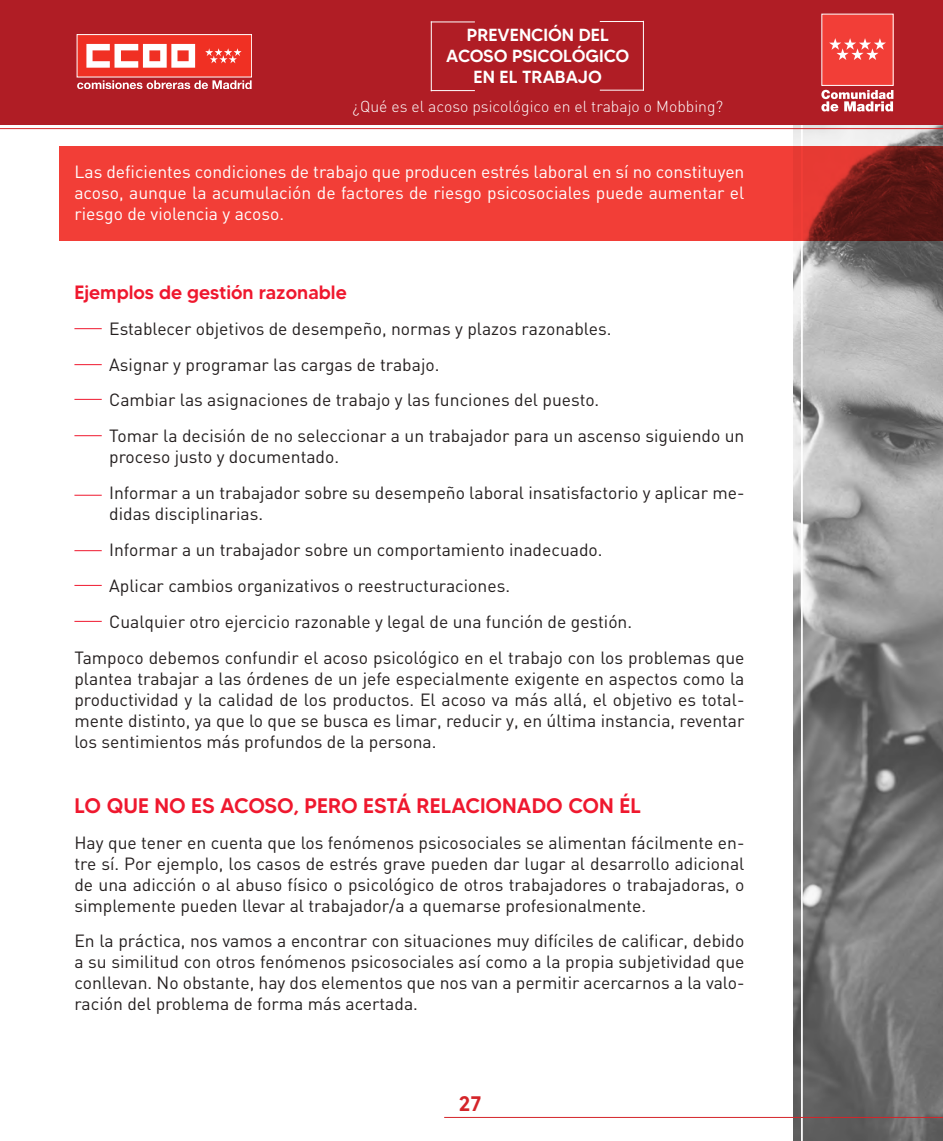
<style>
.page{position:relative;width:943px;height:1141px;background:#fff}
.page>*{position:absolute;margin:0;border:0;box-sizing:border-box;transform-origin:0 0}
.t1{font:500 21px "MADETOMMY";color:#ef182e}
.t2{font:500 21px "MADETOMMY";color:#d42429}
.t3{font:500 19.25px "MADETOMMY";color:#ef182e}
.t4{font:17.5px/21px "DIN";color:#241f1f;text-align:justify}
.t5{font:17.5px/21px "DIN";color:#fff;text-align:justify}
.t6{font:500 17.5px/21px "MADETOMMY";color:#fff;text-align:center}
.t7{font:300 15.75px "DIN";color:#fff}
</style>
<div class="page">
<img style="left:793px;top:125px;width:150px;height:1016px">
<hr style="left:801px;top:111px;width:1px;height:1030px;background:#fff">
<div style="left:0;top:0;width:943px;height:125px;background:#b01d25"></div>
<hr style="left:444px;top:1117px;width:499px;height:1px;background:#d42429">
<hr style="left:0;top:128px;width:943px;height:1px;background:#d42429">
<svg style="left:77px;top:80px;width:174px;height:9px"></svg>
<div style="left:77px;top:35px;width:175px;height:42px;background:#f03023"></div>
<div style="left:77px;top:34px;width:175px;height:43px;border:1px solid #fff"></div>
<svg style="left:86px;top:44px;width:109px;height:24px"></svg>
<svg style="left:205px;top:48px;width:36px;height:15px"></svg>
<div style="left:821px;top:14px;width:72px;height:71px;background:#f23e37"></div>
<svg style="left:829px;top:38px;width:57px;height:22px"></svg>
<svg style="left:821px;top:90px;width:72px;height:21px"></svg>
<hr style="left:431px;top:21px;width:1px;height:70px;background:#fff">
<hr style="left:431px;top:22px;width:44px;height:1px;background:#fff">
<hr style="left:431px;top:90px;width:44px;height:1px;background:#fff">
<hr style="left:643px;top:21px;width:1px;height:70px;background:#fff">
<hr style="left:600px;top:90px;width:44px;height:1px;background:#fff">
<hr style="left:600px;top:21px;width:44px;height:1px;background:#fff">
<div style="left:60px;top:146px;width:883px;height:94px;background:#f23e37"></div>
<svg style="left:74px;top:328px;width:28px;height:1px"></svg>
<svg style="left:74px;top:364px;width:28px;height:1px"></svg>
<svg style="left:74px;top:399px;width:28px;height:1px"></svg>
<svg style="left:74px;top:435px;width:28px;height:1px"></svg>
<svg style="left:74px;top:495px;width:28px;height:1px"></svg>
<svg style="left:74px;top:550px;width:28px;height:1px"></svg>
<svg style="left:74px;top:585px;width:28px;height:1px"></svg>
<svg style="left:74px;top:621px;width:28px;height:1px"></svg>
<p class="t6" style="left:446px;top:24px;width:185px">PREVENCIÓN DEL<br>ACOSO PSICOLÓGICO<br>EN EL TRABAJO</p>
<p class="t7" style="left:352px;top:97px;width:372px">¿Qué es el acoso psicológico en el trabajo o Mobbing?</p>
<p class="t5" style="left:74px;top:161px;width:671px">Las deficientes condiciones de trabajo que producen estrés laboral en sí no constituyen acoso, aunque la acumulación de factores de riesgo psicosociales puede aumentar el riesgo de violencia y acoso.</p>
<p class="t3" style="left:74px;top:280px;width:274px">Ejemplos de gestión razonable</p>
<p class="t4" style="left:109px;top:310px;width:636px;line-height:35.9px;text-align:left">Establecer objetivos de desempeño, normas y plazos razonables.<br>Asignar y programar las cargas de trabajo.<br>Cambiar las asignaciones de trabajo y las funciones del puesto.<br>Tomar la decisión de no seleccionar a un trabajador para un ascenso siguiendo un</p>
<p class="t4" style="left:109px;top:439px;width:636px;line-height:35.9px">proceso justo y documentado.<br>Informar a un trabajador sobre su desempeño laboral insatisfactorio y aplicar me-</p>
<p class="t4" style="left:109px;top:503px;width:156px">didas disciplinarias.</p>
<p class="t4" style="left:109px;top:539px;width:495px">Informar a un trabajador sobre un comportamiento inadecuado.</p>
<p class="t4" style="left:109px;top:575px;width:402px">Aplicar cambios organizativos o reestructuraciones.</p>
<p class="t4" style="left:109px;top:611px;width:524px">Cualquier otro ejercicio razonable y legal de una función de gestión.</p>
<p class="t4" style="left:74px;top:647px;width:671px">Tampoco debemos confundir el acoso psicológico en el trabajo con los problemas que</p>
<p class="t4" style="left:74px;top:668px;width:671px">plantea trabajar a las órdenes de un jefe especialmente exigente en aspectos como la productividad y la calidad de los productos. El acoso va más allá, el objetivo es total&shy;mente distinto, ya que lo que se busca es limar, reducir y, en última instancia, reventar los sentimientos más profundos de la persona.</p>
<p class="t1" style="left:74px;top:792px;width:568px">LO QUE NO ES ACOSO, PERO ESTÁ RELACIONADO CON ÉL</p>
<p class="t4" style="left:74px;top:831px;width:671px">Hay que tener en cuenta que los fenómenos psicosociales se alimentan fácilmente en&shy;tre sí. Por ejemplo, los casos de estrés grave pueden dar lugar al desarrollo adicional de una adicción o al abuso físico o psicológico de otros trabajadores o trabajadoras, o simplemente pueden llevar al trabajador/a a quemarse profesionalmente.</p>
<p class="t4" style="left:74px;top:930px;width:671px">En la práctica, nos vamos a encontrar con situaciones muy difíciles de calificar, debido a su similitud con otros fenómenos psicosociales así como a la propia subjetividad que conllevan. No obstante, hay dos elementos que nos van a permitir acercarnos a la valo&shy;ración del problema de forma más acertada.</p>
<p class="t2" style="left:459px;top:1091px;width:24px">27</p>
</div>
